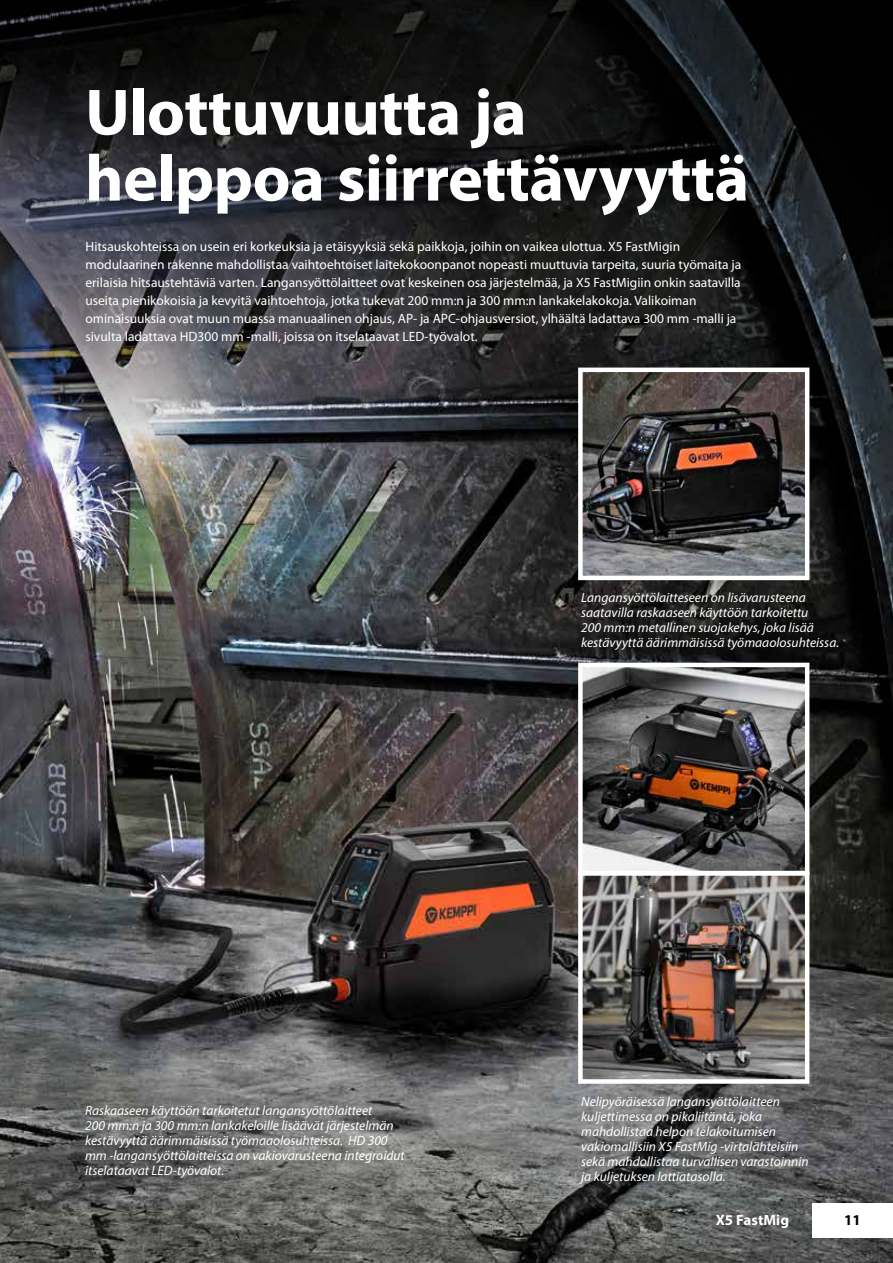
<style>
.page{position:relative;width:893px;height:1263px;background:#fff}
.page>*{position:absolute;margin:0;border:0;box-sizing:border-box;transform-origin:0 0}
.t1{font:700 66px/66px "Myriad Pro";letter-spacing:-.01em;color:#fff}
.t2{font:700 15px "Myriad Pro";color:#fff}
.t3{font:700 15px "Myriad Pro";color:#000}
.t4{font:italic 13.5px/15px "Myriad Pro";color:#fff}
.t5{font:13.5px/18px "Myriad Pro";color:#fff}
</style>
<div class="page">
<img style="left:1px;top:469px;width:892px;height:794px">
<hr style="left:0;top:0;width:1px;height:1263px;background:#000">
<div style="left:812px;top:1203px;width:81px;height:34px;background:#fff"></div>
<svg style="left:0;top:0;width:893px;height:469px;background:#27282c"></svg>
<img style="left:583px;top:668px;width:221px;height:411px">
<div style="left:578px;top:871px;width:231px;height:213px;border:4px solid #fff"></div>
<div style="left:578px;top:663px;width:231px;height:212px;border:4px solid #fff"></div>
<img style="left:583px;top:373px;width:221px;height:202px">
<div style="left:578px;top:368px;width:231px;height:212px;border:4px solid #fff"></div>
<h1 class="t1" style="left:85px;top:77px;width:666px">Ulottuvuutta ja helppoa siirrettävyyttä</h1>
<p class="t5" style="left:85px;top:237px;width:657px">Hitsauskohteissa on usein eri korkeuksia ja etäisyyksiä sekä paikkoja, joihin on vaikea ulottua. X5 FastMigin modulaarinen rakenne mahdollistaa vaihtoehtoiset laitekokoonpanot nopeasti muuttuvia tarpeita, suuria työmaita ja erilaisia hitsaustehtäviä varten. Langansyöttölaitteet ovat keskeinen osa järjestelmää, ja X5 FastMigiin onkin saatavilla useita pienikokoisia ja kevyitä vaihtoehtoja, jotka tukevat 200 mm:n ja 300 mm:n lankakelakokoja. Valikoiman ominaisuuksia ovat muun muassa manuaalinen ohjaus, AP- ja APC-ohjausversiot, ylhäältä ladattava 300 mm -malli ja sivulta ladattava HD300 mm -malli, joissa on itselataavat LED-työvalot.</p>
<p class="t4" style="left:581px;top:590px;width:260px">Langansyöttölaitteseen on lisävarusteena saatavilla raskaaseen käyttöön tarkoitettu<br>200 mm:n metallinen suojakehys, joka lisää kestävyyttä äärimmäisissä työmaaolosuhteissa.</p>
<p class="t4" style="left:85px;top:1102px;width:321px">Raskaaseen käyttöön tarkoitetut langansyöttölaitteet<br>200 mm:n ja 300 mm:n lankakeloille lisäävät järjestelmän kestävyyttä äärimmäisissä työmaaolosuhteissa. HD 300 mm -langansyöttölaitteissa on vakiovarusteena integroidut itselataavat LED-työvalot.</p>
<p class="t4" style="left:581px;top:1094px;width:229px">Nelipyöräisessä langansyöttölaitteen kuljettimessa on pikaliitäntä, joka mahdollistaa helpon telakoitumisen vakiomallisiin X5 FastMig -virtalähteisiin sekä mahdollistaa turvallisen varastoinnin ja kuljetuksen lattiatasolla.</p>
<p class="t2" style="left:716px;top:1210px;width:75px">X5 FastMig</p>
<p class="t3" style="left:844px;top:1210px;width:18px">11</p>
</div>
